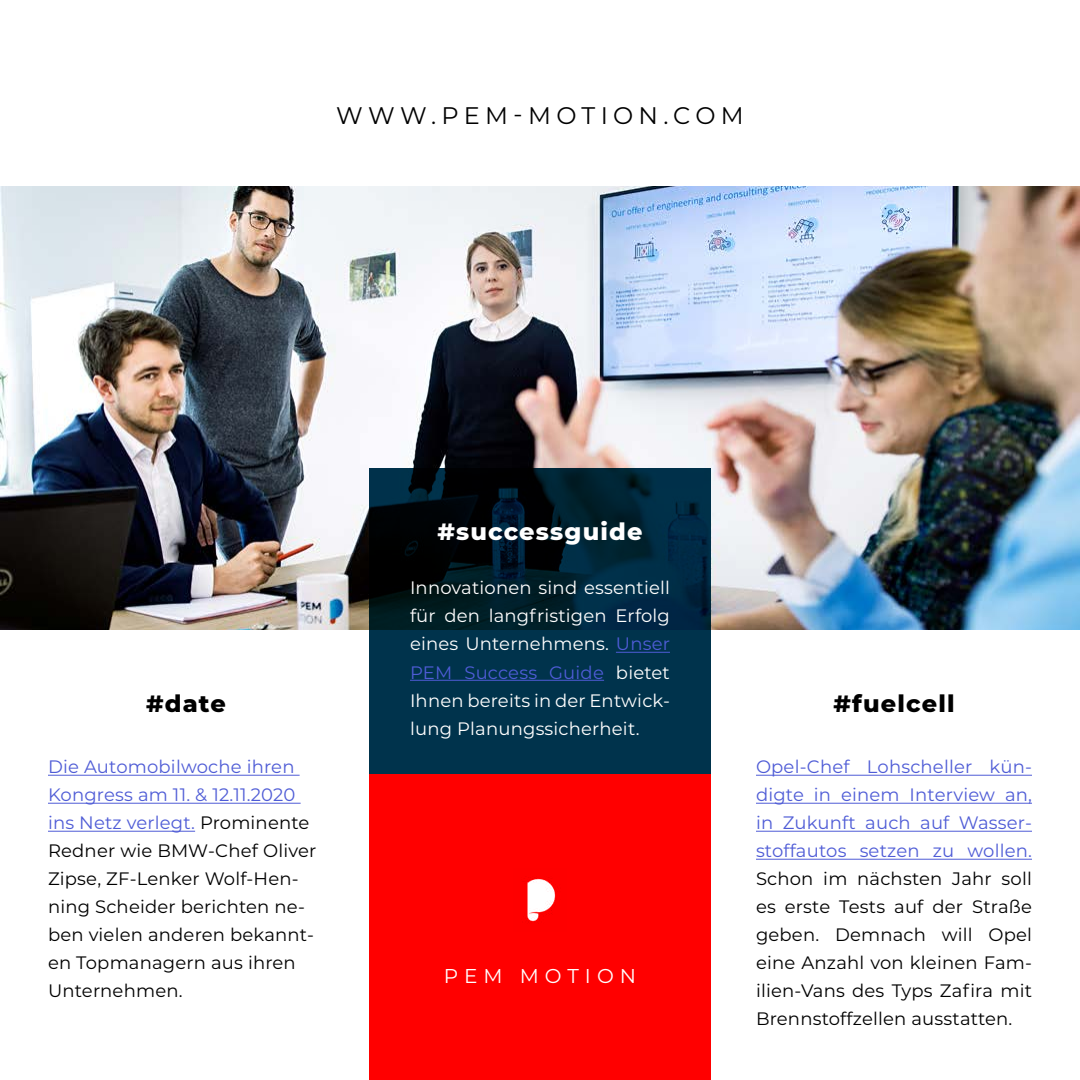
<style>
.page{position:relative;width:1080px;height:1080px;background:#fff}
.page>*{position:absolute;margin:0;border:0;box-sizing:border-box;transform-origin:0 0}
.t1{font:24px "Montserrat";letter-spacing:.22em;color:#000}
.t2{font:800 24px "Montserrat";letter-spacing:.05em;color:#000}
.t3{font:800 24px "Montserrat";letter-spacing:.05em;color:#fff}
.t4{font:20px "Montserrat";letter-spacing:.3em;color:#fff}
.t5{font:18px/28px "Montserrat";letter-spacing:.01em;color:#000}
.t6{font:18px/28px "Montserrat";letter-spacing:.01em;color:#fff;text-align:justify}
.t7{font:18px/28px "Montserrat";letter-spacing:.01em;color:#4f5cd6;text-align:justify}
.s1{color:#4f5cd6}
</style>
<div class="page">
<img style="left:0;top:186px;width:1080px;height:444px">
<div style="left:369px;top:774px;width:342px;height:306px;background:#f00"></div>
<svg style="left:369px;top:468px;width:342px;height:306px;background:#002638"></svg>
<img style="left:525px;top:877px;width:33px;height:46px">
<hr style="left:616px;top:652px;width:54px;height:1px;background:#4f5cd6">
<hr style="left:410px;top:680px;width:194px;height:1px;background:#4f5cd6">
<hr style="left:48px;top:775px;width:252px;height:1px;background:#4f5cd6">
<hr style="left:48px;top:803px;width:253px;height:1px;background:#4f5cd6">
<hr style="left:48px;top:831px;width:147px;height:1px;background:#4f5cd6">
<hr style="left:756px;top:775px;width:276px;height:1px;background:#4f5cd6">
<hr style="left:756px;top:803px;width:276px;height:1px;background:#4f5cd6">
<hr style="left:756px;top:831px;width:276px;height:1px;background:#4f5cd6">
<hr style="left:756px;top:859px;width:276px;height:1px;background:#4f5cd6">
<h1 class="t1" style="left:336px;top:99px;width:409px">WWW.PEM-MOTION.COM</h1>
<h1 class="t3" style="left:437px;top:514px;width:207px">#successguide</h1>
<p class="t6" style="left:410px;top:573px;width:261px">Innovationen sind essentiell für den langfristigen Erfolg eines Unternehmens. <span class="s1">Unser PEM Success Guide</span> bietet Ihnen bereits in der Entwick&shy;lung Planungssicherheit.</p>
<h1 class="t2" style="left:146px;top:686px;width:81px">#date</h1>
<h1 class="t2" style="left:833px;top:686px;width:123px">#fuelcell</h1>
<p class="t5" style="left:48px;top:752px;width:270px"><span class="s1">Die Automobilwoche ihren<br>Kongress am 11. &amp; 12.11.2020 ins Netz verlegt.</span> Prominente<br>Redner wie BMW-Chef Oliver<br>Zipse, ZF-Lenker Wolf-Hen&shy;ning Scheider berichten ne&shy;ben vielen anderen bekannt&shy;en Topmanagern aus ihren<br>Unternehmen.</p>
<p class="t7" style="left:756px;top:752px;width:278px">Opel-Chef Lohscheller kün&shy;digte in einem Interview an, in Zukunft auch auf Wasser&shy;stoffautos setzen zu wollen.</p>
<p class="t5" style="left:756px;top:864px;width:278px;text-align:justify">Schon im nächsten Jahr soll es erste Tests auf der Straße geben. Demnach will Opel eine Anzahl von kleinen Fam&shy;ilien-Vans des Typs Zafira mit Brennstoffzellen ausstatten.</p>
<p class="t4" style="left:444px;top:963px;width:194px">PEM MOTION</p>
</div>
